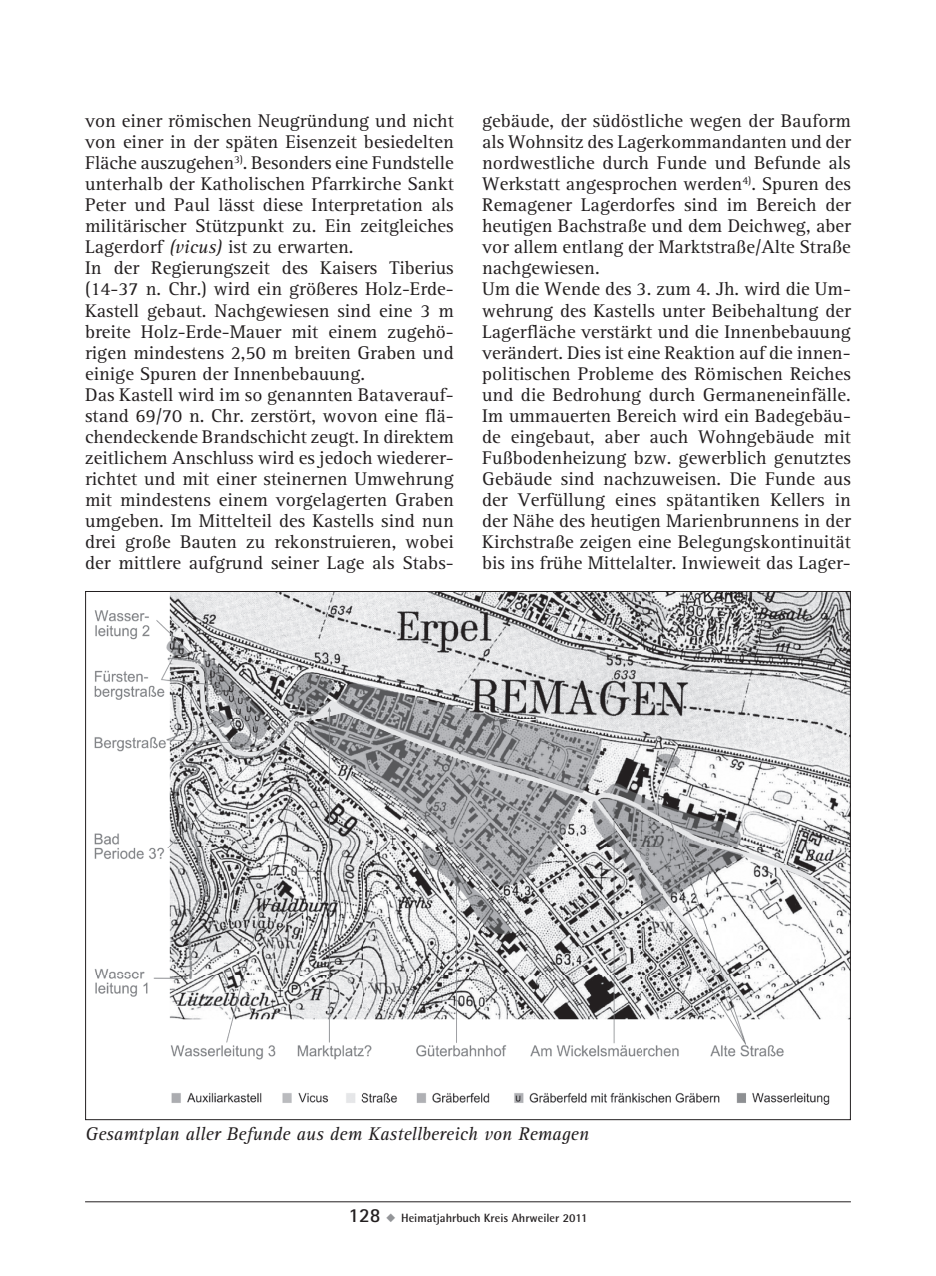
<style>
.page{position:relative;width:936px;height:1276px;background:#fff}
.page>*{position:absolute;margin:0;border:0;box-sizing:border-box;transform-origin:0 0}
.t1{font:19px/21px "AT Rotis Serif";color:#231f20}
.t2{font:italic 19px "AT Rotis Serif";color:#231f20}
.t3{font:700 12px "Rotis Semi Sans";color:#231f20}
.s1{font-style:italic}
.s2{font-family:"Rotis Sans Serif";font-size:20px}
.s3{color:#939598}
</style>
<div class="page">
<hr style="left:85px;top:1201px;width:765px;height:1px;background:#231f20">
<img style="left:850px;top:655px;width:1px;height:449px">
<img style="left:94px;top:593px;width:754px;height:511px">
<p class="t1" style="left:85px;top:111px;width:370px">von einer römischen Neugründung und nicht von einer in der späten Eisenzeit besiedelten Fläche auszugehen<sup>3)</sup>. Besonders eine Fundstelle unterhalb der Katholischen Pfarrkirche Sankt Peter und Paul lässt diese Interpretation als militärischer Stützpunkt zu. Ein zeitgleiches Lagerdorf <span class="s1">(vicus)</span> ist zu erwarten.<br>In der Regierungszeit des Kaisers Tiberius (14-37 n. Chr.) wird ein größeres Holz-Erde-Kastell gebaut. Nachgewiesen sind eine 3 m breite Holz-Erde-Mauer mit einem zugehö&shy;rigen mindestens 2,50 m breiten Graben und einige Spuren der Innenbebauung.<br>Das Kastell wird im so genannten Bataverauf&shy;stand 69/70 n. Chr. zerstört, wovon eine flä&shy;chendeckende Brandschicht zeugt. In direktem zeitlichem Anschluss wird es jedoch wiederer&shy;richtet und mit einer steinernen Umwehrung mit mindestens einem vorgelagerten Graben umgeben. Im Mittelteil des Kastells sind nun drei große Bauten zu rekonstruieren, wobei der mittlere aufgrund seiner Lage als Stabs-</p>
<p class="t1" style="left:482px;top:110px;width:370px">gebäude, der südöstliche wegen der Bauform als Wohnsitz des Lagerkommandanten und der nordwestliche durch Funde und Befunde als Werkstatt angesprochen werden<sup>4)</sup>. Spuren des Remagener Lagerdorfes sind im Bereich der heutigen Bachstraße und dem Deichweg, aber vor allem entlang der Marktstraße/Alte Straße nachgewiesen.<br>Um die Wende des 3. zum 4. Jh. wird die Um&shy;wehrung des Kastells unter Beibehaltung der Lagerfläche verstärkt und die Innenbebauung verändert. Dies ist eine Reaktion auf die innen&shy;politischen Probleme des Römischen Reiches und die Bedrohung durch Germaneneinfälle.<br>Im ummauerten Bereich wird ein Badegebäu&shy;de eingebaut, aber auch Wohngebäude mit Fußbodenheizung bzw. gewerblich genutztes Gebäude sind nachzuweisen. Die Funde aus der Verfüllung eines spätantiken Kellers in der Nähe des heutigen Marienbrunnens in der Kirchstraße zeigen eine Belegungskontinuität bis ins frühe Mittelalter. Inwieweit das Lager-</p>
<p class="t2" style="left:85px;top:1122px;width:505px">Gesamtplan aller Befunde aus dem Kastellbereich von Remagen</p>
<p class="t3" style="left:348px;top:1210px;width:241px"><span class="s2">128</span> <span class="s3">◆</span> Heimatjahrbuch Kreis Ahrweiler 2011</p>
</div>
